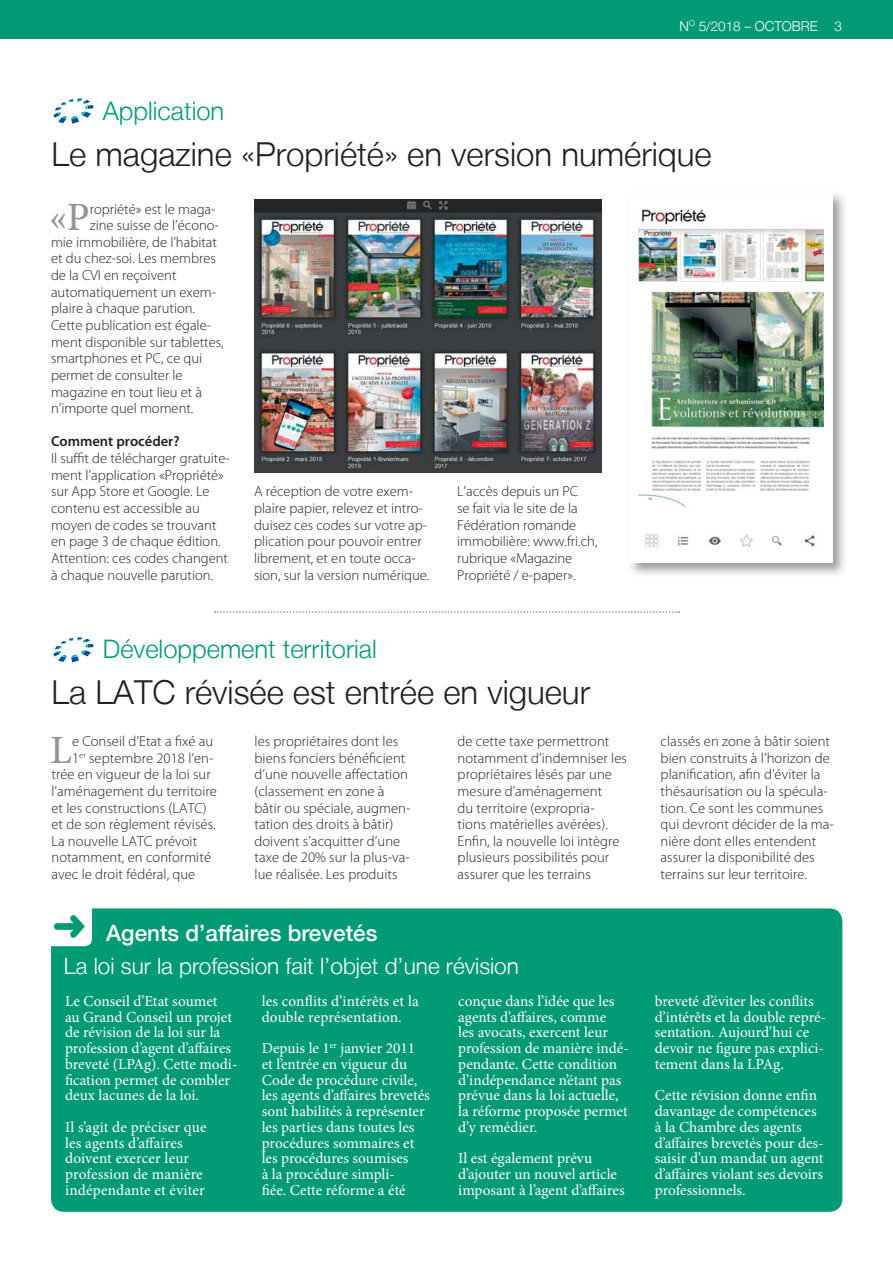
<style>
.page{position:relative;width:893px;height:1263px;background:#fff}
.page>*{position:absolute;margin:0;border:0;box-sizing:border-box;transform-origin:0 0}
.t1{font:500 40.2px "Minion Pro";color:#939598}
.t2{font:300 33px "Helvetica Neue LT";color:#231f20}
.t3{font:300 25.5px "Helvetica Neue LT";color:#009b75}
.t4{font:300 22.5px "Helvetica Neue LT";color:#fff}
.t5{font:500 22.5px "Helvetica Neue LT";color:#fff}
.t6{font:15.3px/15.8px "Minion Pro";color:#fff}
.t7{font:300 14.55px/16.6px "Myriad Pro";letter-spacing:.005em;color:#231f20}
.t8{font:600 14.55px "Myriad Pro";color:#231f20}
.t9{font:300 13.5px "Helvetica Neue LT";color:#fff}
</style>
<div class="page">
<div style="left:0;top:0;width:893px;height:38px;background:#009b75"></div>
<svg style="left:53px;top:637px;width:41px;height:25px"></svg>
<div style="left:51px;top:908px;width:791px;height:304px;background:#009b75;border-radius:13px"></div>
<svg style="left:53px;top:99px;width:41px;height:25px"></svg>
<img style="left:254px;top:199px;width:347px;height:273px">
<img style="left:630px;top:193px;width:215px;height:382px">
<div style="left:630px;top:193px;width:202px;height:370px;background:#fff"></div>
<img style="left:639px;top:209px;width:184px;height:338px">
<svg style="left:215px;top:611px;width:464px;height:2px"></svg>
<div style="left:51px;top:908px;width:41px;height:38px;background:#fff"></div>
<p class="t9" style="left:680px;top:21px;width:164px">N<sup>O</sup> 5/2018 – OCTOBRE 3</p>
<h3 class="t3" style="left:103px;top:101px;width:123px">Application</h3>
<h2 class="t2" style="left:51px;top:142px;width:662px">Le magazine «Propriété» en version numérique</h2>
<h1 class="t1" style="left:49px;top:202px;width:42px">«P</h1>
<p class="t7" style="left:90px;top:202px;width:127px">ropriété» est le maga-</p>
<p class="t7" style="left:90px;top:218px;width:131px">zine suisse de l’écono-</p>
<p class="t7" style="left:51px;top:235px;width:167px">mie immobilière, de l’habitat</p>
<p class="t7" style="left:51px;top:252px;width:166px">et du chez-soi. Les membres</p>
<p class="t7" style="left:51px;top:268px;width:127px">de la CVI en reçoivent</p>
<p class="t7" style="left:51px;top:285px;width:167px">automatiquement un exem-</p>
<p class="t7" style="left:51px;top:302px;width:146px">plaire à chaque parution.</p>
<p class="t7" style="left:51px;top:318px;width:162px">Cette publication est égale-</p>
<p class="t7" style="left:51px;top:335px;width:174px">ment disponible sur tablettes,</p>
<p class="t7" style="left:51px;top:352px;width:153px">smartphones et PC, ce qui</p>
<p class="t7" style="left:51px;top:368px;width:133px">permet de consulter le</p>
<p class="t7" style="left:51px;top:385px;width:153px">magazine en tout lieu et à</p>
<p class="t7" style="left:51px;top:401px;width:144px">n’importe quel moment.</p>
<p class="t8" style="left:51px;top:436px;width:130px">Comment procéder?</p>
<p class="t7" style="left:51px;top:451px;width:180px">Il suffit de télécharger gratuite&shy;ment l’application «Propriété» sur App Store et Google. Le contenu est accessible au moyen de codes se trouvant en page 3 de chaque édition.<br>Attention: ces codes changent à chaque nouvelle parution.</p>
<p class="t7" style="left:254px;top:485px;width:177px">A réception de votre exem&shy;plaire papier, relevez et intro&shy;duisez ces codes sur votre ap&shy;plication pour pouvoir entrer librement, et en toute occa&shy;sion, sur la version numérique.</p>
<p class="t7" style="left:457px;top:485px;width:142px">L’accès depuis un PC<br>se fait via le site de la<br>Fédération romande immobilière: www.fri.ch, rubrique «Magazine<br>Propriété / e-paper».</p>
<h3 class="t3" style="left:103px;top:640px;width:275px">Développement territorial</h3>
<h2 class="t2" style="left:51px;top:681px;width:540px">La LATC révisée est entrée en vigueur</h2>
<h1 class="t1" style="left:50px;top:734px;width:23px">L</h1>
<p class="t7" style="left:72px;top:734px;width:143px">e Conseil d’Etat a fixé au</p>
<p class="t7" style="left:254px;top:734px;width:157px">les propriétaires dont les biens fonciers bénéficient d’une nouvelle affectation (classement en zone à bâtir ou spéciale, augmen&shy;tation des droits à bâtir) doivent s’acquitter d’une taxe de 20% sur la plus-va&shy;lue réalisée. Les produits</p>
<p class="t7" style="left:458px;top:734px;width:171px">de cette taxe permettront notamment d’indemniser les propriétaires lésés par une mesure d’aménagement<br>du territoire (expropria&shy;tions matérielles avérées).<br>Enfin, la nouvelle loi intègre plusieurs possibilités pour assurer que les terrains</p>
<p class="t7" style="left:661px;top:734px;width:175px">classés en zone à bâtir soient bien construits à l’horizon de planification, afin d’éviter la thésaurisation ou la spécula&shy;tion. Ce sont les communes qui devront décider de la ma&shy;nière dont elles entendent assurer la disponibilité des terrains sur leur territoire.</p>
<p class="t7" style="left:72px;top:751px;width:143px">1<sup>er</sup> septembre 2018 l’en-</p>
<p class="t7" style="left:51px;top:767px;width:161px">trée en vigueur de la loi sur</p>
<p class="t7" style="left:51px;top:784px;width:167px">l’aménagement du territoire</p>
<p class="t7" style="left:51px;top:801px;width:157px">et les constructions (LATC)</p>
<p class="t7" style="left:51px;top:817px;width:166px">et de son règlement révisés.</p>
<p class="t7" style="left:51px;top:834px;width:147px">La nouvelle LATC prévoit</p>
<p class="t7" style="left:51px;top:851px;width:161px">notamment, en conformité</p>
<p class="t7" style="left:51px;top:867px;width:145px">avec le droit fédéral, que</p>
<h3 class="t5" style="left:106px;top:925px;width:273px">Agents d’affaires brevetés</h3>
<h3 class="t4" style="left:64px;top:958px;width:457px">La loi sur la profession fait l’objet d’une révision</h3>
<p class="t6" style="left:65px;top:994px;width:174px">Le Conseil d’Etat soumet<br>au Grand Conseil un projet de révision de la loi sur la profession d’agent d’affaires breveté (LPAg). Cette modi&shy;fication permet de combler deux lacunes de la loi.</p>
<p class="t6" style="left:65px;top:1120px;width:143px">Il s’agit de préciser que les agents d’affaires doivent exercer leur profession de manière indépendante et éviter</p>
<p class="t6" style="left:262px;top:994px;width:159px">les conflits d’intérêts et la double représentation.</p>
<p class="t6" style="left:262px;top:1042px;width:170px">Depuis le 1<sup>er</sup> janvier 2011 et l’entrée en vigueur du<br>Code de procédure civile, les agents d’affaires brevetés sont habilités à représenter les parties dans toutes les procédures sommaires et les procédures soumises<br>à la procédure simpli-<br>fiée. Cette réforme a été</p>
<p class="t6" style="left:458px;top:994px;width:172px">conçue dans l’idée que les agents d’affaires, comme<br>les avocats, exercent leur profession de manière indé&shy;pendante. Cette condition d’indépendance n’étant pas prévue dans la loi actuelle, la réforme proposée permet d’y remédier.</p>
<p class="t6" style="left:458px;top:1152px;width:168px">Il est également prévu d’ajouter un nouvel article imposant à l’agent d’affaires</p>
<p class="t6" style="left:655px;top:994px;width:173px">breveté d’éviter les conflits d’intérêts et la double repré&shy;sentation. Aujourd’hui ce devoir ne figure pas explici&shy;tement dans la LPAg.</p>
<p class="t6" style="left:655px;top:1089px;width:170px">Cette révision donne enfin davantage de compétences à la Chambre des agents d’affaires brevetés pour des&shy;saisir d’un mandat un agent d’affaires violant ses devoirs professionnels.</p>
</div>
